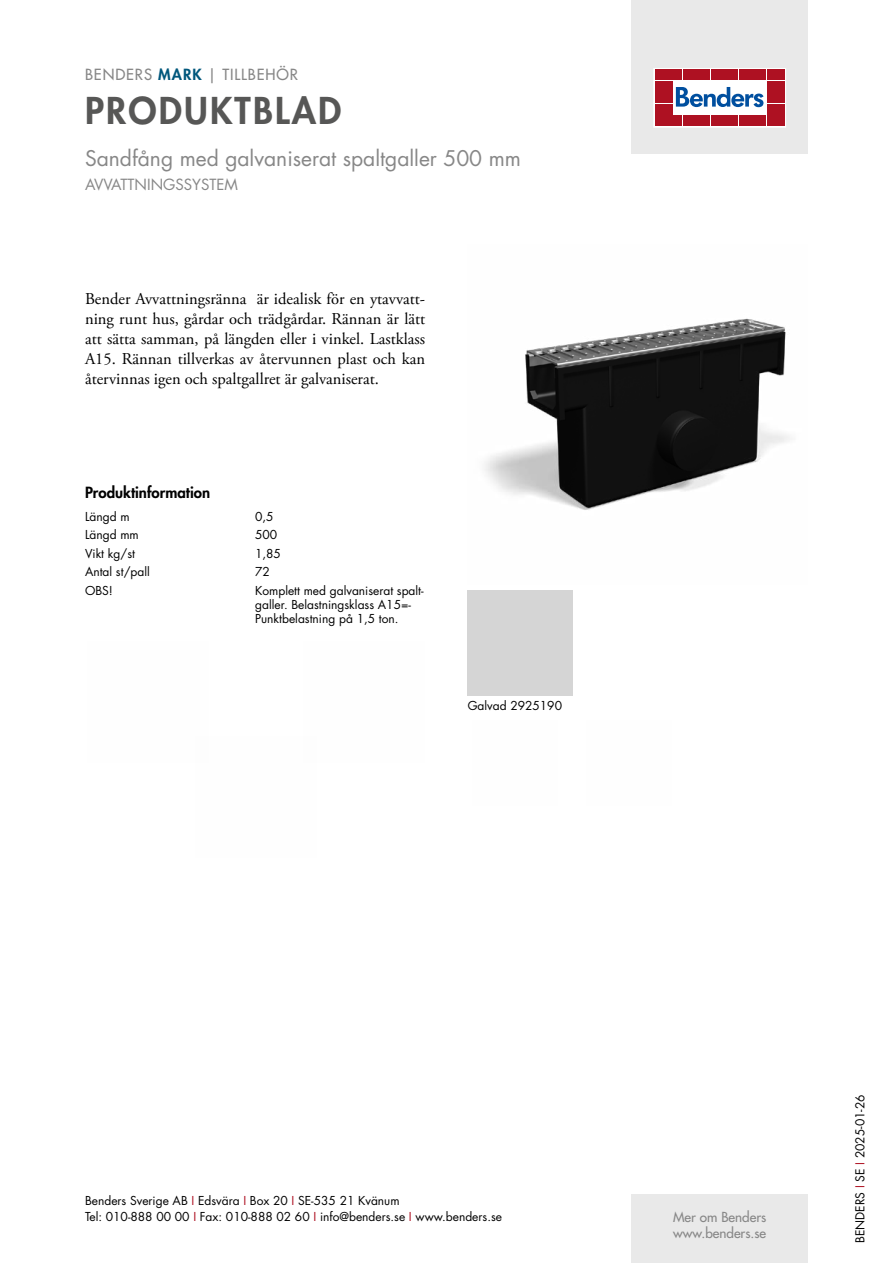
<style>
.page{position:relative;width:893px;height:1263px;background:#fff}
.page>*{position:absolute;margin:0;border:0;box-sizing:border-box;transform-origin:0 0}
.t1{font:800 36px "Futura Std";letter-spacing:.06em;color:#575756}
.t2{font:21px "Futura Std";color:#878787}
.t3{font:16.5px/19.8px "Adobe Garamond Pro";color:#000;text-align:justify}
.t4{font:500 15px "Futura Std";letter-spacing:.06em;color:#878787}
.t5{font:800 15px "Futura Std";color:#000}
.t6{font:15px "Futura Std";color:#878787}
.t7{font:500 13.5px/16.2px "Futura Std";color:#878787}
.t8{font:12px/14.4px "Futura Std";color:#000}
.s1{font-weight:800;color:#00577c}
.s2{color:#ae1122}
</style>
<div class="page">
<div style="left:631px;top:0;width:177px;height:153px;background:#e9e9e9"></div>
<div style="left:631px;top:1195px;width:177px;height:68px;background:#e9e9e9"></div>
<svg style="left:656px;top:70px;width:128px;height:55px;background:#ebc5ca"></svg>
<div style="left:654px;top:68px;width:132px;height:59px;border:1px solid #fff"></div>
<div style="left:655px;top:70px;width:8px;height:10px;background:#ae1122"></div>
<div style="left:664px;top:70px;width:8px;height:10px;background:#ae1122"></div>
<div style="left:655px;top:81px;width:8px;height:10px;background:#ae1122"></div>
<div style="left:664px;top:81px;width:8px;height:10px;background:#ae1122"></div>
<div style="left:655px;top:93px;width:8px;height:10px;background:#ae1122"></div>
<div style="left:664px;top:93px;width:8px;height:10px;background:#ae1122"></div>
<div style="left:655px;top:104px;width:8px;height:11px;background:#ae1122"></div>
<div style="left:664px;top:104px;width:8px;height:11px;background:#ae1122"></div>
<div style="left:655px;top:116px;width:8px;height:10px;background:#ae1122"></div>
<div style="left:664px;top:116px;width:8px;height:10px;background:#ae1122"></div>
<div style="left:674px;top:70px;width:8px;height:10px;background:#ae1122"></div>
<div style="left:683px;top:70px;width:8px;height:10px;background:#ae1122"></div>
<div style="left:692px;top:70px;width:8px;height:10px;background:#ae1122"></div>
<div style="left:702px;top:70px;width:8px;height:10px;background:#ae1122"></div>
<div style="left:711px;top:70px;width:8px;height:10px;background:#ae1122"></div>
<div style="left:720px;top:70px;width:8px;height:10px;background:#ae1122"></div>
<div style="left:730px;top:70px;width:8px;height:10px;background:#ae1122"></div>
<div style="left:739px;top:70px;width:8px;height:10px;background:#ae1122"></div>
<div style="left:748px;top:70px;width:8px;height:10px;background:#ae1122"></div>
<div style="left:758px;top:70px;width:8px;height:10px;background:#ae1122"></div>
<div style="left:674px;top:116px;width:8px;height:10px;background:#ae1122"></div>
<div style="left:683px;top:116px;width:8px;height:10px;background:#ae1122"></div>
<div style="left:692px;top:116px;width:8px;height:10px;background:#ae1122"></div>
<div style="left:702px;top:116px;width:8px;height:10px;background:#ae1122"></div>
<div style="left:711px;top:116px;width:8px;height:10px;background:#ae1122"></div>
<div style="left:720px;top:116px;width:8px;height:10px;background:#ae1122"></div>
<div style="left:730px;top:116px;width:8px;height:10px;background:#ae1122"></div>
<div style="left:739px;top:116px;width:8px;height:10px;background:#ae1122"></div>
<div style="left:748px;top:116px;width:8px;height:10px;background:#ae1122"></div>
<div style="left:758px;top:116px;width:8px;height:10px;background:#ae1122"></div>
<div style="left:767px;top:70px;width:8px;height:10px;background:#ae1122"></div>
<div style="left:776px;top:70px;width:8px;height:10px;background:#ae1122"></div>
<div style="left:767px;top:81px;width:8px;height:10px;background:#ae1122"></div>
<div style="left:776px;top:81px;width:8px;height:10px;background:#ae1122"></div>
<div style="left:767px;top:93px;width:8px;height:10px;background:#ae1122"></div>
<div style="left:776px;top:93px;width:8px;height:10px;background:#ae1122"></div>
<div style="left:767px;top:104px;width:8px;height:11px;background:#ae1122"></div>
<div style="left:776px;top:104px;width:8px;height:11px;background:#ae1122"></div>
<div style="left:767px;top:116px;width:8px;height:10px;background:#ae1122"></div>
<div style="left:776px;top:116px;width:8px;height:10px;background:#ae1122"></div>
<svg style="left:676px;top:87px;width:87px;height:20px;background:#89add2"></svg>
<img style="left:484px;top:318px;width:306px;height:192px">
<p class="t4" style="left:85px;top:65px;width:215px">BENDERS <span class="s1">MARK</span> | TILLBEHÖR</p>
<h1 class="t1" style="left:85px;top:87px;width:258px">PRODUKTBLAD</h1>
<h2 class="t2" style="left:85px;top:144px;width:437px">Sandfång med galvaniserat spaltgaller 500 mm</h2>
<p class="t6" style="left:85px;top:175px;width:155px">AVVATTNINGSSYSTEM</p>
<p class="t3" style="left:85px;top:290px;width:342px">Bender Avvattningsränna är idealisk för en ytavvatt&shy;ning runt hus, gårdar och trädgårdar. Rännan är lätt att sätta samman, på längden eller i vinkel. Lastklass A15. Rännan tillverkas av återvunnen plast och kan återvinnas igen och spaltgallret är galvaniserat.</p>
<p class="t5" style="left:85px;top:483px;width:127px">Produktinformation</p>
<p class="t8" style="left:85px;top:509px;width:46px">Längd m</p>
<p class="t8" style="left:255px;top:509px;width:20px">0,5</p>
<p class="t8" style="left:85px;top:528px;width:55px">Längd mm</p>
<p class="t8" style="left:255px;top:528px;width:24px">500</p>
<p class="t8" style="left:85px;top:546px;width:51px">Vikt kg/st</p>
<p class="t8" style="left:255px;top:546px;width:27px">1,85</p>
<p class="t8" style="left:85px;top:565px;width:66px">Antal st/pall</p>
<p class="t8" style="left:255px;top:565px;width:16px">72</p>
<p class="t8" style="left:85px;top:583px;width:29px">OBS!</p>
<p class="t8" style="left:255px;top:583px;width:170px">Komplett med galvaniserat spalt&shy;galler. Belastningsklass A15=-<br>Punktbelastning på 1,5 ton.</p>
<p class="t8" style="left:468px;top:698px;width:96px">Galvad 2925190</p>
<p class="t8" style="left:85px;top:1192px;width:418px;line-height:16.5px">Benders Sverige AB <span class="s2">I</span> Edsvära <span class="s2">I</span> Box 20 <span class="s2">I</span> SE-535 21 Kvänum<br>Tel: 010-888 00 00 <span class="s2">I</span> Fax: 010-888 02 60 <span class="s2">I</span> info@benders.se <span class="s2">I</span> www.benders.se</p>
<p class="t7" style="left:673px;top:1209px;width:95px">Mer om Benders www.benders.se</p>
<p class="t8" style="left:853px;top:1243px;width:150px;rotate:-90deg">BENDERS <span class="s2">I</span> SE <span class="s2">I</span> 2025-01-26</p>
</div>
